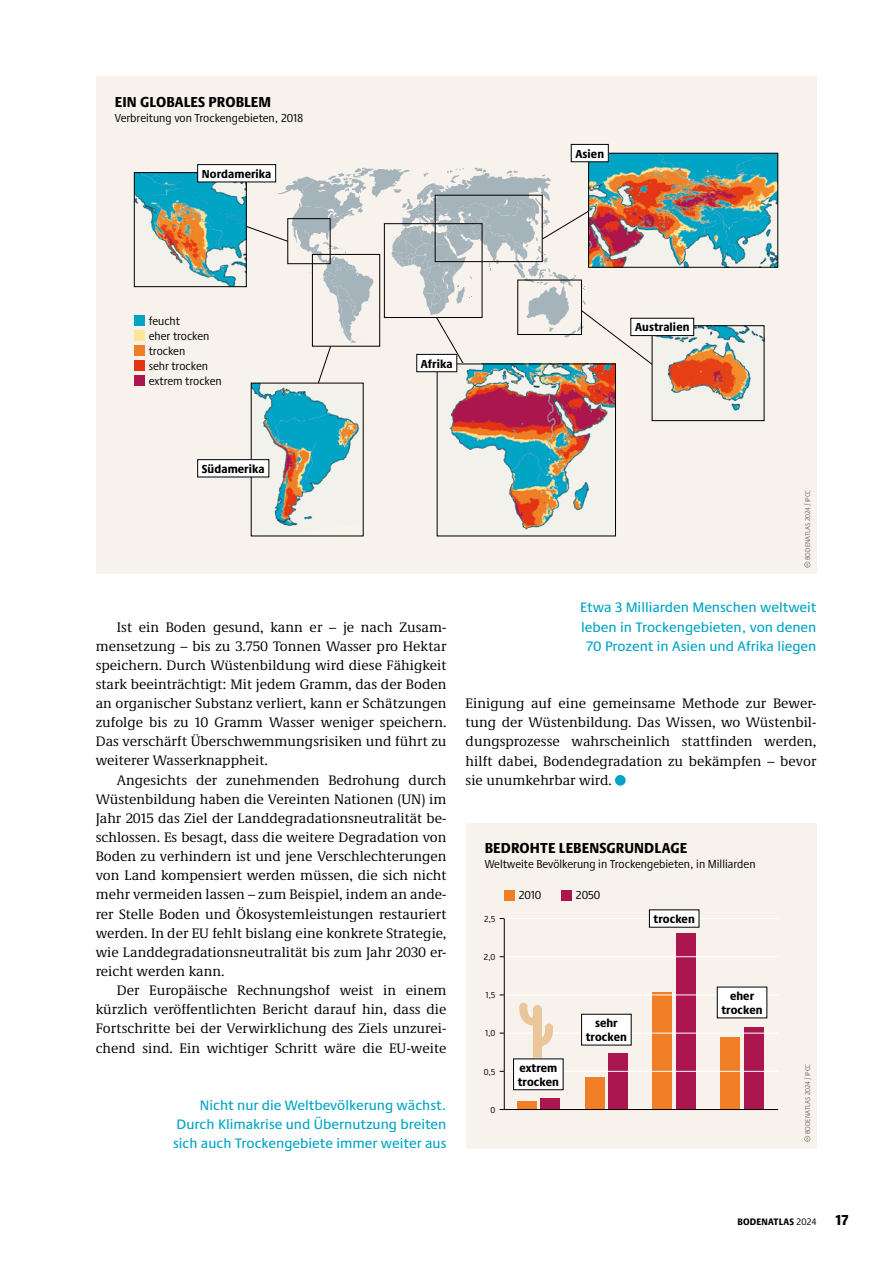
<style>
.page{position:relative;width:893px;height:1263px;background:#fff}
.page>*{position:absolute;margin:0;border:0;box-sizing:border-box;transform-origin:0 0}
.t1{font:800 condensed 15px "Praxis Next";letter-spacing:.01em;color:#000}
.t2{font:14.25px/19.2px "Demos Next Pro";color:#000;text-align:justify}
.t3{font:500 14.25px/19.2px "Praxis Next";color:#00a4c4;text-align:center}
.t4{font:condensed 12px/15px "Praxis Next";color:#000}
.t5{font:800 condensed 12px/13.5px "Praxis Next";letter-spacing:.01em;color:#000;text-align:center}
.t6{font:800 condensed 9.75px "Praxis Next";letter-spacing:.02em;color:#000}
.t7{font:condensed 9px "Praxis Next";color:#000}
.t8{font:condensed 7.2px "Praxis Next";color:#706f6f}
.s1{font-weight:400}
</style>
<div class="page">
<div style="left:615px;top:775px;width:11px;height:11px;background:#00a4c4;border-radius:50%"></div>
<div style="left:96px;top:77px;width:720px;height:497px;background:#f7f3ec"></div>
<svg style="left:804px;top:562px;width:6px;height:6px"></svg>
<div style="left:134px;top:315px;width:11px;height:11px;background:#00a4c4"></div>
<div style="left:134px;top:330px;width:11px;height:11px;background:#ffe596"></div>
<div style="left:134px;top:345px;width:11px;height:11px;background:#ef7e26"></div>
<div style="left:134px;top:360px;width:11px;height:11px;background:#e63312"></div>
<div style="left:134px;top:375px;width:11px;height:11px;background:#ab164e"></div>
<div style="left:466px;top:823px;width:350px;height:325px;background:#f7f3ec"></div>
<div style="left:504px;top:890px;width:10px;height:10px;background:#ef7e26"></div>
<div style="left:561px;top:890px;width:11px;height:10px;background:#ab164e"></div>
<svg style="left:804px;top:1136px;width:6px;height:6px"></svg>
<div style="left:517px;top:1101px;width:19px;height:8px;background:#ef7e26"></div>
<div style="left:540px;top:1098px;width:20px;height:11px;background:#ab164e"></div>
<div style="left:585px;top:1077px;width:19px;height:32px;background:#ef7e26"></div>
<div style="left:608px;top:1053px;width:19px;height:56px;background:#ab164e"></div>
<div style="left:653px;top:991px;width:19px;height:118px;background:#ef7e26"></div>
<div style="left:676px;top:933px;width:19px;height:176px;background:#ab164e"></div>
<div style="left:721px;top:1037px;width:19px;height:72px;background:#ef7e26"></div>
<div style="left:744px;top:1027px;width:19px;height:82px;background:#ab164e"></div>
<hr style="left:504px;top:1109px;width:274px;height:1px;background:#000">
<hr style="left:504px;top:1071px;width:274px;height:1px;background:#fff">
<hr style="left:504px;top:1033px;width:274px;height:1px;background:#fff">
<hr style="left:504px;top:994px;width:274px;height:1px;background:#fff">
<hr style="left:504px;top:956px;width:274px;height:1px;background:#fff">
<hr style="left:504px;top:918px;width:274px;height:1px;background:#fff">
<hr style="left:504px;top:918px;width:1px;height:192px;background:#000">
<div style="left:582px;top:1014px;width:49px;height:31px;background:#fff"></div>
<div style="left:717px;top:987px;width:50px;height:31px;background:#fff"></div>
<div style="left:649px;top:910px;width:50px;height:17px;background:#fff"></div>
<svg style="left:519px;top:1003px;width:35px;height:55px"></svg>
<div style="left:514px;top:1059px;width:49px;height:31px;background:#fff"></div>
<svg style="left:223px;top:167px;width:440px;height:236px"></svg>
<img style="left:439px;top:366px;width:175px;height:164px">
<img style="left:590px;top:155px;width:186px;height:111px">
<div style="left:588px;top:153px;width:190px;height:115px;border:1px solid #000"></div>
<img style="left:654px;top:327px;width:108px;height:84px">
<div style="left:652px;top:325px;width:112px;height:96px;border:1px solid #000"></div>
<img style="left:136px;top:174px;width:109px;height:111px">
<div style="left:134px;top:172px;width:113px;height:115px;border:1px solid #000"></div>
<img style="left:253px;top:385px;width:109px;height:142px">
<div style="left:417px;top:354px;width:40px;height:18px;background:#fff"></div>
<div style="left:416px;top:354px;width:41px;height:18px;border:1px solid #000"></div>
<div style="left:198px;top:165px;width:78px;height:17px;background:#fff"></div>
<div style="left:197px;top:164px;width:79px;height:18px;border:1px solid #000"></div>
<div style="left:198px;top:460px;width:71px;height:17px;background:#fff"></div>
<div style="left:197px;top:459px;width:72px;height:18px;border:1px solid #000"></div>
<div style="left:631px;top:318px;width:63px;height:18px;background:#fff"></div>
<div style="left:630px;top:318px;width:64px;height:18px;border:1px solid #000"></div>
<div style="left:571px;top:144px;width:37px;height:18px;background:#fff"></div>
<div style="left:571px;top:144px;width:38px;height:18px;border:1px solid #000"></div>
<p class="t1" style="left:115px;top:90px;width:158px">EIN GLOBALES PROBLEM</p>
<p class="t4" style="left:115px;top:110px;width:190px">Verbreitung von Trockengebieten, 2018</p>
<p class="t5" style="left:202px;top:166px;width:71px">Nordamerika</p>
<p class="t5" style="left:575px;top:146px;width:30px">Asien</p>
<p class="t4" style="left:149px;top:313px;width:74px">feucht<br>eher trocken trocken<br>sehr trocken extrem trocken</p>
<p class="t5" style="left:421px;top:356px;width:33px">Afrika</p>
<p class="t5" style="left:635px;top:320px;width:56px">Australien</p>
<p class="t5" style="left:202px;top:461px;width:64px">Südamerika</p>
<p class="t2" style="left:96px;top:616px;width:352px;text-indent:21px">Ist ein Boden gesund, kann er – je nach Zusam&shy;mensetzung – bis zu 3.750 Tonnen Wasser pro Hektar speichern. Durch Wüstenbildung wird diese Fähigkeit stark beeinträchtigt: Mit jedem Gramm, das der Boden an organischer Substanz verliert, kann er Schätzungen zufolge bis zu 10 Gramm Wasser weniger speichern.<br>Das verschärft Überschwemmungsrisiken und führt zu weiterer Wasserknappheit.</p>
<p class="t2" style="left:96px;top:769px;width:352px;text-indent:21px">Angesichts der zunehmenden Bedrohung durch Wüstenbildung haben die Vereinten Nationen (UN) im Jahr 2015 das Ziel der Landdegradationsneutralität be&shy;schlossen. Es besagt, dass die weitere Degradation von Boden zu verhindern ist und jene Verschlechterungen von Land kompensiert werden müssen, die sich nicht mehr vermeiden lassen – zum Beispiel, indem an ande&shy;rer Stelle Boden und Ökosystemleistungen restauriert werden. In der EU fehlt bislang eine konkrete Strategie, wie Landdegradationsneutralität bis zum Jahr 2030 er&shy;reicht werden kann.</p>
<p class="t2" style="left:96px;top:980px;width:352px;text-indent:21px">Der Europäische Rechnungshof weist in einem kürzlich veröffentlichten Bericht darauf hin, dass die Fortschritte bei der Verwirklichung des Ziels unzurei&shy;chend sind. Ein wichtiger Schritt wäre die EU-weite</p>
<p class="t3" style="left:173px;top:1095px;width:275px;text-align:justify;text-indent:27px">Nicht nur die Weltbevölkerung wächst.<br>Durch Klimakrise und Übernutzung breiten sich auch Trockengebiete immer weiter aus</p>
<p class="t8" style="left:802px;top:560px;width:72px;rotate:-90deg">BODENATLAS 2024/ IPCC</p>
<p class="t3" style="left:580px;top:597px;width:238px">Etwa 3 Milliarden Menschen weltweit leben in Trockengebieten, von denen<br>70 Prozent in Asien und Afrika liegen</p>
<p class="t2" style="left:466px;top:693px;width:352px">Einigung auf eine gemeinsame Methode zur Bewer&shy;tung der Wüstenbildung. Das Wissen, wo Wüstenbil&shy;dungsprozesse wahrscheinlich stattfinden werden, hilft dabei, Bodendegradation zu bekämpfen – bevor sie unumkehrbar wird.</p>
<p class="t1" style="left:485px;top:836px;width:204px">BEDROHTE LEBENSGRUNDLAGE</p>
<p class="t4" style="left:485px;top:856px;width:272px">Weltweite Bevölkerung in Trockengebieten, in Milliarden</p>
<p class="t7" style="left:484px;top:912px;width:13px">2,5</p>
<p class="t7" style="left:484px;top:950px;width:13px">2,0</p>
<p class="t7" style="left:485px;top:988px;width:12px">1,5</p>
<p class="t7" style="left:485px;top:1027px;width:12px">1,0</p>
<p class="t7" style="left:484px;top:1065px;width:13px">0,5</p>
<p class="t7" style="left:491px;top:1103px;width:6px">0</p>
<p class="t4" style="left:519px;top:887px;width:24px">2010</p>
<p class="t4" style="left:576px;top:887px;width:26px">2050</p>
<p class="t5" style="left:518px;top:1060px;width:43px;text-align:left">extrem trocken</p>
<p class="t5" style="left:586px;top:1016px;width:43px">sehr trocken</p>
<p class="t5" style="left:654px;top:911px;width:43px">trocken</p>
<p class="t5" style="left:721px;top:989px;width:43px">eher trocken</p>
<p class="t8" style="left:802px;top:1134px;width:72px;rotate:-90deg">BODENATLAS 2024/ IPCC</p>
<p class="t6" style="left:737px;top:1213px;width:81px">BODENATLAS <span class="s1">2024</span></p>
<p class="t1" style="left:836px;top:1207px;width:14px">17</p>
</div>
